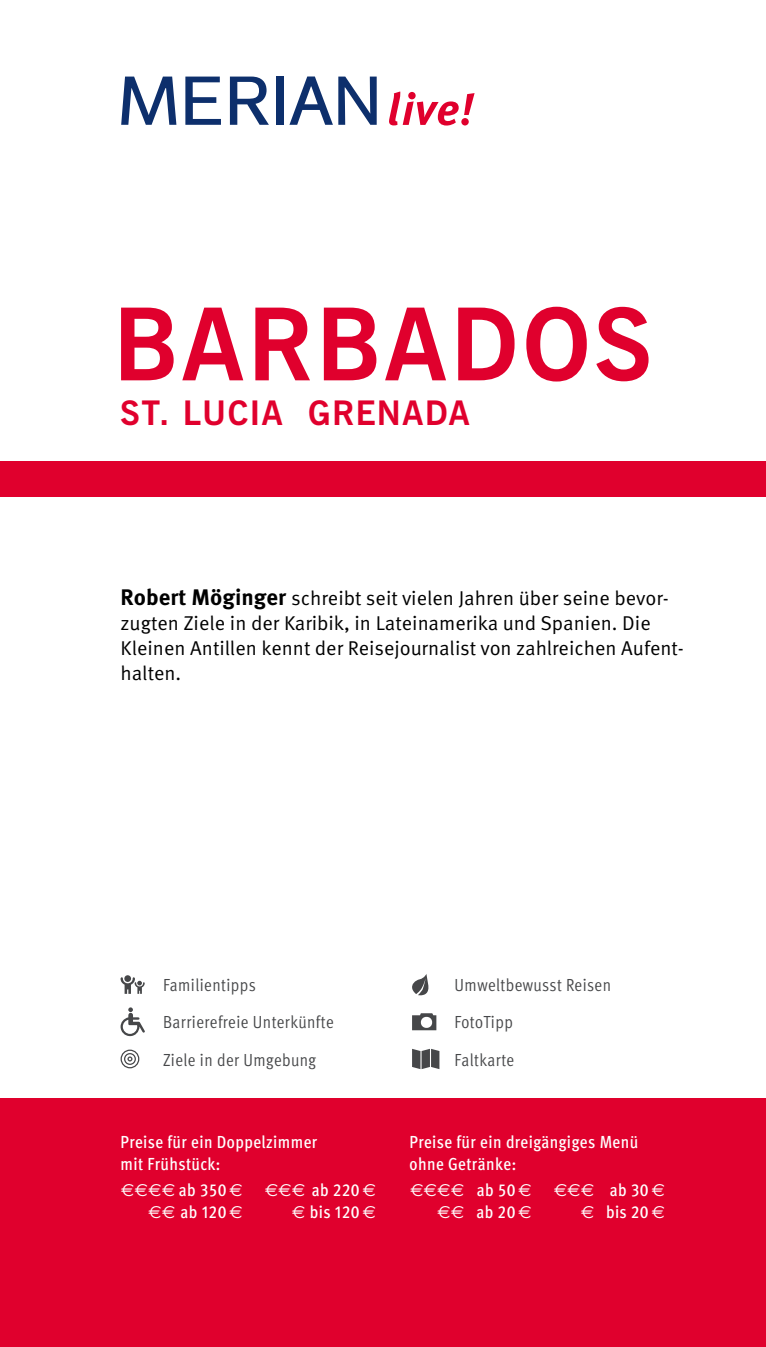
<style>
.page{position:relative;width:766px;height:1347px;background:#fff}
.page>*{position:absolute;margin:0;border:0;box-sizing:border-box;transform-origin:0 0}
.t1{font:700 100px "News Gothic BT";letter-spacing:.03em;color:#e0002d}
.t2{font:700 33.75px "News Gothic BT";letter-spacing:.035em;color:#e0002d}
.t3{font:20px/24.8px "Meta Pro Norm";color:#000}
.t4{font:500 17.5px/22px "Meta Cond Pro";letter-spacing:.025em;color:#fff}
.t5{font:17.5px/37.2px "Meta Pro Cond Norm";letter-spacing:.025em;color:#464749}
.t6{font:17.5px "Euro Sans";color:#fff}
.s1{font-family:"Meta Pro";font-weight:700;font-size:22.5px}
.s2{font-family:"Meta Cond Pro";font-weight:500}
.s3{font-family:"Euro Sans";font-weight:400}
</style>
<div class="page">
<div style="left:0;top:461px;width:765px;height:35px;background:#e0002d"></div>
<div style="left:0;top:1098px;width:765px;height:248px;background:#e0002d"></div>
<svg style="left:120px;top:975px;width:25px;height:18px"></svg>
<svg style="left:120px;top:1007px;width:25px;height:29px"></svg>
<svg style="left:127px;top:1056px;width:5px;height:5px"></svg>
<div style="left:124px;top:1053px;width:12px;height:12px;border:1px solid #464749;border-radius:50%"></div>
<div style="left:120px;top:1049px;width:19px;height:19px;border:1px solid #464749;border-radius:50%"></div>
<svg style="left:412px;top:974px;width:17px;height:21px"></svg>
<svg style="left:412px;top:1013px;width:24px;height:17px"></svg>
<svg style="left:412px;top:1048px;width:27px;height:21px"></svg>
<svg style="left:389px;top:91px;width:85px;height:34px"></svg>
<svg style="left:121px;top:77px;width:55px;height:48px"></svg>
<svg style="left:185px;top:77px;width:36px;height:48px"></svg>
<div style="left:276px;top:77px;width:8px;height:48px;background:#0d2f6c"></div>
<svg style="left:289px;top:76px;width:87px;height:49px"></svg>
<svg style="left:230px;top:77px;width:39px;height:48px"></svg>
<p class="t1" style="left:113px;top:284px;width:540px">BARBADOS</p>
<p class="t2" style="left:120px;top:393px;width:351px">ST. LUCIA GRENADA</p>
<p class="t3" style="left:120px;top:585px;width:564px"><span class="s1">Robert Möginger</span> schreibt seit vielen Jahren über seine bevor&shy;zugten Ziele in der Karibik, in Lateinamerika und Spanien. Die Kleinen Antillen kennt der Reisejournalist von zahlreichen Aufent&shy;halten.</p>
<p class="t5" style="left:163px;top:965px;width:172px">Familientipps<br>Barrierefreie Unterkünfte<br>Ziele in der Umgebung</p>
<p class="t5" style="left:454px;top:965px;width:158px">Umweltbewusst Reisen<br>FotoTipp<br>Faltkarte</p>
<p class="t4" style="left:120px;top:1130px;width:198px">Preise für ein Doppelzimmer mit Frühstück:</p>
<p class="t6" style="left:121px;top:1180px;width:123px">€€€€ <span class="s2">ab 350</span> €</p>
<p class="t4" style="left:265px;top:1178px;width:112px"><span class="s3">€€€</span> ab 220 <span class="s3">€</span></p>
<p class="t4" style="left:148px;top:1200px;width:96px"><span class="s3">€€</span> ab 120 <span class="s3">€</span></p>
<p class="t4" style="left:292px;top:1200px;width:85px"><span class="s3">€</span> bis 120 <span class="s3">€</span></p>
<p class="t4" style="left:409px;top:1130px;width:230px">Preise für ein dreigängiges Menü ohne Getränke:</p>
<p class="t6" style="left:410px;top:1180px;width:123px">€€€€ <span class="s2">ab 50</span> €</p>
<p class="t6" style="left:554px;top:1180px;width:112px">€€€ <span class="s2">ab 30</span> €</p>
<p class="t4" style="left:437px;top:1200px;width:96px"><span class="s3">€€</span> ab 20 <span class="s3">€</span></p>
<p class="t4" style="left:581px;top:1200px;width:85px"><span class="s3">€</span> bis 20 <span class="s3">€</span></p>
</div>
